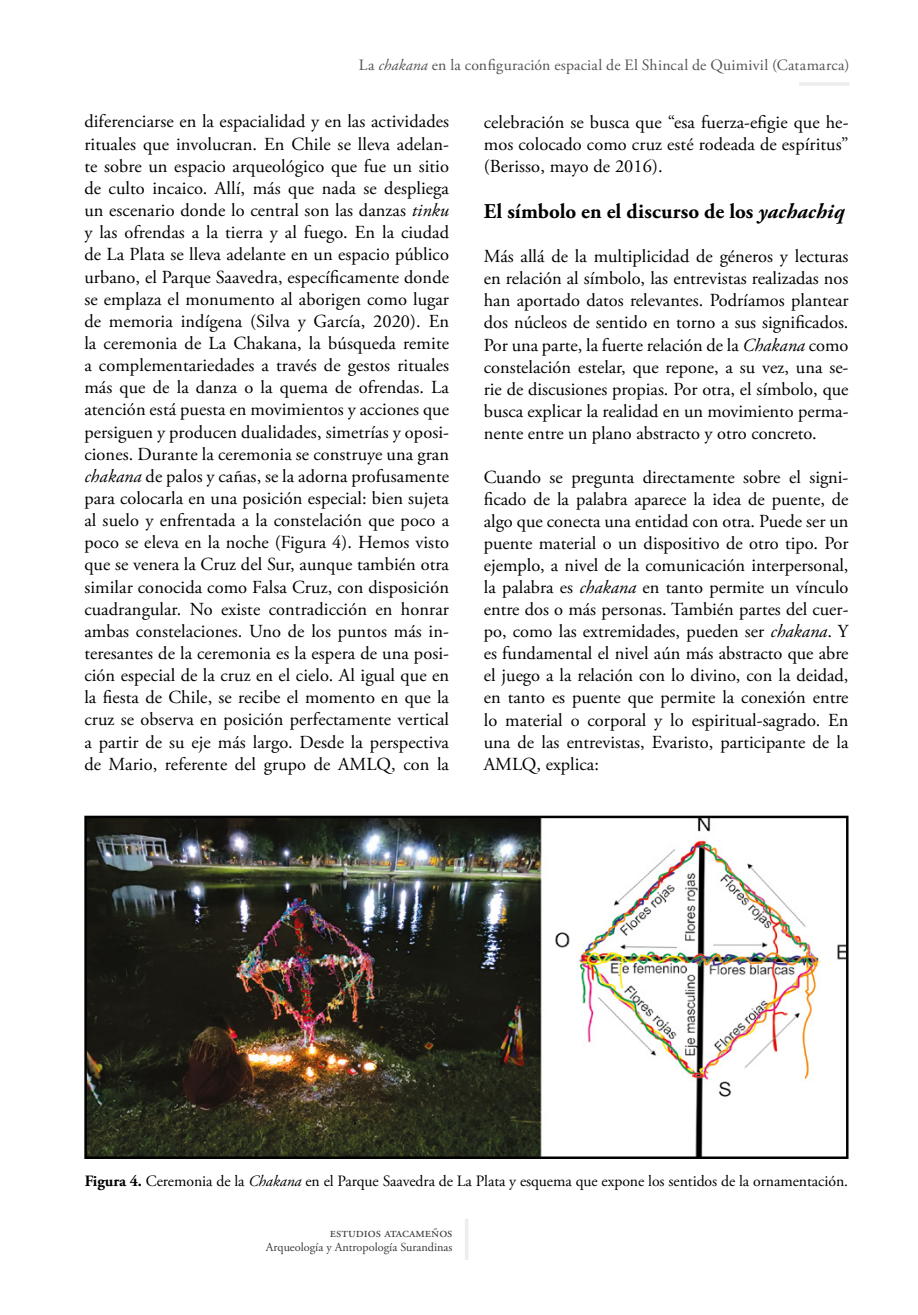
<style>
.page{position:relative;width:918px;height:1315px;background:#fff}
.page>*{position:absolute;margin:0;border:0;box-sizing:border-box;transform-origin:0 0}
.t1{font:700 21px "Adobe Garamond Pro";letter-spacing:.005em;color:#000}
.t2{font:18.38px/22.2px "Adobe Garamond Pro";color:#000;text-align:justify}
.t3{font:15.75px "Adobe Garamond Pro";letter-spacing:-.005em;color:#000}
.t4{font:15.75px "Adobe Garamond Pro";letter-spacing:.015em;color:#555454}
.t5{font:14px "Adobe Garamond Pro";color:#3c3c3b}
.t6{font:12.25px "Adobe Garamond Pro";color:#3c3c3b}
.s1{font-style:italic}
.s2{font-weight:700}
</style>
<div class="page">
<hr style="left:799px;top:82px;width:50px;height:4px;background:#ededed">
<hr style="left:465px;top:1218px;width:3px;height:42px;background:#ededed">
<img style="left:87px;top:818px;width:758px;height:338px">
<div style="left:84px;top:815px;width:764px;height:344px;border:2px solid #000"></div>
<p class="t4" style="left:359px;top:55px;width:492px">La <span class="s1">chakana</span> en la configuración espacial de El Shincal de Quimivil (Catamarca)</p>
<p class="t2" style="left:84px;top:111px;width:366px">diferenciarse en la espacialidad y en las actividades rituales que involucran. En Chile se lleva adelan&shy;te sobre un espacio arqueológico que fue un sitio de culto incaico. Allí, más que nada se despliega un escenario donde lo central son las danzas <span class="s1">tinku </span>y las ofrendas a la tierra y al fuego. En la ciudad de La Plata se lleva adelante en un espacio público urbano, el Parque Saavedra, específicamente donde se emplaza el monumento al aborigen como lugar de memoria indígena (Silva y García, 2020). En la ceremonia de La Chakana, la búsqueda remite a complementariedades a través de gestos rituales más que de la danza o la quema de ofrendas. La atención está puesta en movimientos y acciones que persiguen y producen dualidades, simetrías y oposi&shy;ciones. Durante la ceremonia se construye una gran <span class="s1">chakana</span> de palos y cañas, se la adorna profusamente para colocarla en una posición especial: bien sujeta al suelo y enfrentada a la constelación que poco a poco se eleva en la noche (Figura 4). Hemos visto que se venera la Cruz del Sur, aunque también otra similar conocida como Falsa Cruz, con disposición cuadrangular. No existe contradicción en honrar ambas constelaciones. Uno de los puntos más in&shy;teresantes de la ceremonia es la espera de una posi&shy;ción especial de la cruz en el cielo. Al igual que en la fiesta de Chile, se recibe el momento en que la cruz se observa en posición perfectamente vertical a partir de su eje más largo. Desde la perspectiva de Mario, referente del grupo de AMLQ, con la</p>
<p class="t2" style="left:484px;top:111px;width:366px">celebración se busca que “esa fuerza-efigie que he&shy;mos colocado como cruz esté rodeada de espíritus” (Berisso, mayo de 2016).</p>
<p class="t1" style="left:484px;top:199px;width:362px">El símbolo en el discurso de los <span class="s1">yachachiq</span></p>
<p class="t2" style="left:484px;top:246px;width:366px">Más allá de la multiplicidad de géneros y lecturas en relación al símbolo, las entrevistas realizadas nos han aportado datos relevantes. Podríamos plantear dos núcleos de sentido en torno a sus significados.<br>Por una parte, la fuerte relación de la <span class="s1">Chakana</span> como constelación estelar, que repone, a su vez, una se&shy;rie de discusiones propias. Por otra, el símbolo, que busca explicar la realidad en un movimiento perma&shy;nente entre un plano abstracto y otro concreto.</p>
<p class="t2" style="left:484px;top:467px;width:366px">Cuando se pregunta directamente sobre el signi&shy;ficado de la palabra aparece la idea de puente, de algo que conecta una entidad con otra. Puede ser un puente material o un dispositivo de otro tipo. Por ejemplo, a nivel de la comunicación interpersonal, la palabra es <span class="s1">chakana</span> en tanto permite un vínculo entre dos o más personas. También partes del cuer&shy;po, como las extremidades, pueden ser <span class="s1">chakana</span>. Y es fundamental el nivel aún más abstracto que abre el juego a la relación con lo divino, con la deidad, en tanto es puente que permite la conexión entre lo material o corporal y lo espiritual-sagrado. En una de las entrevistas, Evaristo, participante de la AMLQ, explica:</p>
<p class="t3" style="left:85px;top:1171px;width:765px"><span class="s2">Figura 4.</span> Ceremonia de la <span class="s1">Chakana</span> en el Parque Saavedra de La Plata y esquema que expone los sentidos de la ornamentación.</p>
<p class="t5" style="left:330px;top:1224px;width:124px">estudios atacameños</p>
<p class="t6" style="left:266px;top:1240px;width:188px">Arqueología y Antropología Surandinas</p>
</div>
